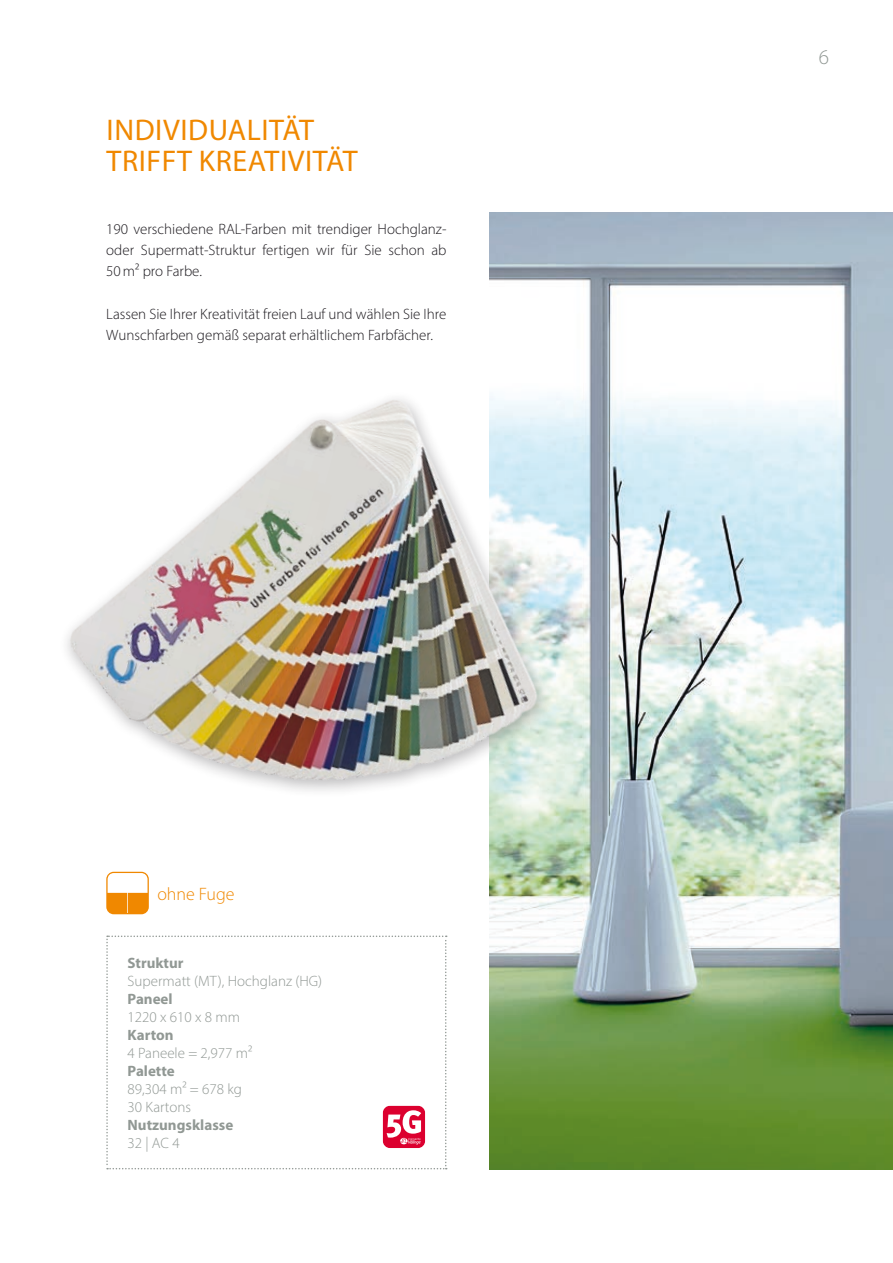
<style>
.page{position:relative;width:893px;height:1263px;background:#fff}
.page>*{position:absolute;margin:0;border:0;box-sizing:border-box;transform-origin:0 0}
.t1{font:30px "Myriad Pro";letter-spacing:.02em;color:#f08800}
.t2{font:300 21px "Myriad Pro";color:#919894}
.t3{font:300 18px "Myriad Pro";color:#f08800}
.t4{font:300 15px/21.3px "Myriad Pro";color:#1a171c;text-align:justify}
.t5{font:300 15px/18px "Myriad Pro";color:#919894}
.t6{font:700 15px "Myriad Pro";color:#919894}
</style>
<div class="page">
<img style="left:489px;top:213px;width:404px;height:956px">
<svg style="left:106px;top:935px;width:341px;height:234px"></svg>
<img style="left:66px;top:383px;width:528px;height:446px">
<svg style="left:106px;top:872px;width:43px;height:42px"></svg>
<h1 class="t1" style="left:107px;top:112px;width:209px">INDIVIDUALITÄT</h1>
<h1 class="t1" style="left:107px;top:143px;width:253px">TRIFFT KREATIVITÄT</h1>
<p class="t4" style="left:106px;top:218px;width:342px">190 verschiedene RAL-Farben mit trendiger Hochglanz&shy;oder Supermatt-Struktur fertigen wir für Sie schon ab 50m² pro Farbe.</p>
<p class="t4" style="left:106px;top:303px;width:342px">Lassen Sie Ihrer Kreativität freien Lauf und wählen Sie Ihre<br>Wunschfarben gemäß separat erhältlichem Farbfächer.</p>
<p class="t3" style="left:157px;top:883px;width:79px">ohne Fuge</p>
<p class="t6" style="left:128px;top:953px;width:58px">Struktur</p>
<p class="t5" style="left:128px;top:972px;width:196px">Supermatt (MT), Hochglanz (HG)</p>
<p class="t6" style="left:128px;top:989px;width:47px">Paneel</p>
<p class="t5" style="left:128px;top:1008px;width:114px">1220 x 610 x 8 mm</p>
<p class="t6" style="left:128px;top:1025px;width:48px">Karton</p>
<p class="t5" style="left:128px;top:1044px;width:126px">4 Paneele = 2,977 m²</p>
<p class="t6" style="left:128px;top:1061px;width:49px">Palette</p>
<p class="t5" style="left:128px;top:1080px;width:116px">89,304 m² = 678 kg<br>30 Kartons</p>
<p class="t6" style="left:128px;top:1115px;width:107px">Nutzungsklasse</p>
<p class="t5" style="left:128px;top:1134px;width:54px">32 | AC 4</p>
<h2 class="t2" style="left:819px;top:44px;width:12px">6</h2>
</div>
